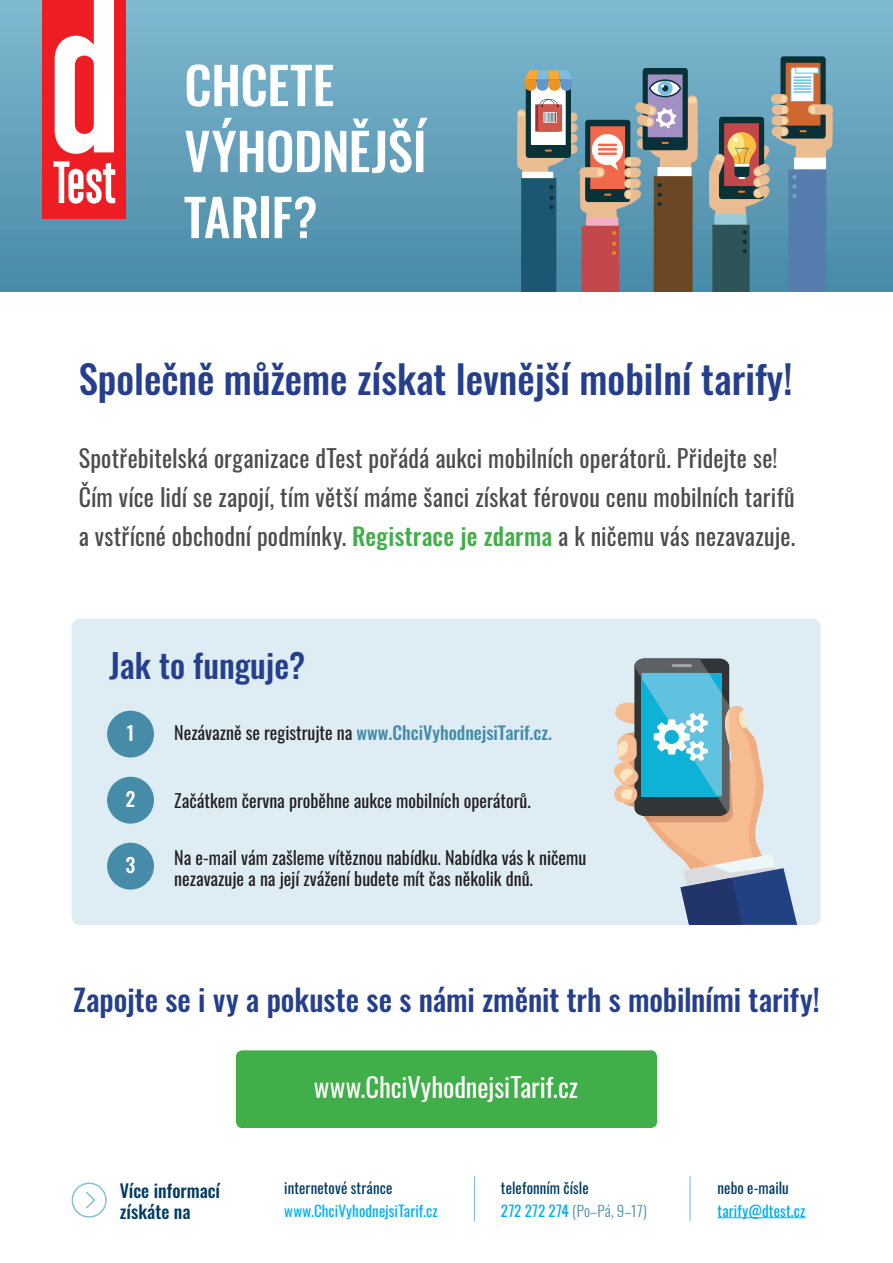
<style>
.page{position:relative;width:893px;height:1263px;background:#fff}
.page>*{position:absolute;margin:0;border:0;box-sizing:border-box;transform-origin:0 0}
.t1{font:500 51px/66px "Oswald";letter-spacing:-.01em;color:#fff}
.t2{font:500 39px "Oswald";color:#253f8e}
.t3{font:500 33.15px "Oswald";color:#253f8e}
.t4{font:500 30px "Oswald";color:#253f8e}
.t5{font:26.55px "Oswald";color:#fff}
.t6{font:24px/39px "Oswald";letter-spacing:.01em;color:#4b4c4d}
.t7{font:500 19.65px "Oswald";color:#fff}
.t8{font:18px/21.6px "Oswald";color:#231f20}
.t9{font:500 18px "Oswald";color:#468ba8}
.t10{font:500 18px/21.6px "Oswald";color:#003b63}
.t11{font:15px/22.5px "Oswald";letter-spacing:.01em;color:#003b63}
.t12{font:15px "Oswald";letter-spacing:.01em;color:#00aeef}
.s1{font-weight:500;color:#40ae49}
.s2{font-weight:400;color:#231f20}
.s3{color:#00aeef}
.s4{font-weight:300;color:#468ba8}
</style>
<div class="page">
<div style="left:72px;top:619px;width:749px;height:306px;background:#deedf4;border-radius:9px"></div>
<div style="left:0;top:0;width:893px;height:291px;background:linear-gradient(to bottom,#81b9d0,#488aa6)"></div>
<div style="left:521px;top:178px;width:35px;height:113px;background:#1b5772"></div>
<div style="left:712px;top:225px;width:38px;height:66px;background:#2f5458"></div>
<svg style="left:742px;top:240px;width:5px;height:13px"></svg>
<div style="left:582px;top:226px;width:37px;height:65px;background:#c2484c"></div>
<svg style="left:612px;top:242px;width:4px;height:13px"></svg>
<div style="left:780px;top:56px;width:46px;height:83px;background:#093138;border-radius:3px"></div>
<div style="left:786px;top:63px;width:34px;height:63px;background:#d16730"></div>
<div style="left:788px;top:169px;width:38px;height:122px;background:#557dad"></div>
<svg style="left:708px;top:67px;width:124px;height:167px"></svg>
<div style="left:643px;top:68px;width:45px;height:82px;background:#093138;border-radius:3px"></div>
<div style="left:654px;top:176px;width:39px;height:115px;background:#6b4724"></div>
<svg style="left:517px;top:70px;width:181px;height:165px"></svg>
<div style="left:43px;top:0;width:83px;height:218px;background:#ee1d23"></div>
<svg style="left:53px;top:161px;width:62px;height:43px"></svg>
<svg style="left:55px;top:0;width:59px;height:154px"></svg>
<div style="left:236px;top:1050px;width:421px;height:78px;background:#40ae49;border-radius:6px"></div>
<hr style="left:718px;top:1217px;width:87px;height:1px;background:#00aeef">
<hr style="left:474px;top:1176px;width:1px;height:45px;background:#86c0d6">
<hr style="left:689px;top:1176px;width:2px;height:45px;background:#86c0d6">
<div style="left:72px;top:1182px;width:35px;height:36px;border:2px solid #86c0d6;border-radius:50%"></div>
<svg style="left:86px;top:1192px;width:10px;height:17px"></svg>
<div style="left:107px;top:711px;width:47px;height:46px;background:#468ba8;border-radius:50%"></div>
<div style="left:107px;top:777px;width:47px;height:47px;background:#468ba8;border-radius:50%"></div>
<div style="left:107px;top:843px;width:47px;height:46px;background:#468ba8;border-radius:50%"></div>
<svg style="left:613px;top:658px;width:185px;height:267px"></svg>
<h1 class="t1" style="left:184px;top:50px;width:244px">CHCETE<br>VÝHODNĚJŠÍ<br>TARIF?</h1>
<h2 class="t2" style="left:79px;top:349px;width:715px">Společně můžeme získat levnější mobilní tarify!</h2>
<p class="t6" style="left:79px;top:438px;width:718px">Spotřebitelská organizace dTest pořádá aukci mobilních operátorů. Přidejte se!<br>Čím více lidí se zapojí, tím větší máme šanci získat férovou cenu mobilních tarifů a vstřícné obchodní podmínky. <span class="s1">Registrace je zdarma</span> a k ničemu vás nezavazuje.</p>
<h3 class="t3" style="left:109px;top:639px;width:198px">Jak to funguje?</h3>
<p class="t7" style="left:125px;top:717px;width:11px">1</p>
<p class="t7" style="left:125px;top:783px;width:11px">2</p>
<p class="t7" style="left:125px;top:849px;width:11px">3</p>
<p class="t9" style="left:174px;top:719px;width:379px"><span class="s2">Nezávazně se registrujte na</span> www.ChciVyhodnejsiTarif.cz.</p>
<p class="t8" style="left:174px;top:789px;width:358px">Začátkem června proběhne aukce mobilních operátorů.</p>
<p class="t8" style="left:174px;top:846px;width:414px">Na e-mail vám zašleme vítěznou nabídku. Nabídka vás k ničemu nezavazuje a na její zvážení budete mít čas několik dnů.</p>
<p class="t4" style="left:73px;top:976px;width:748px">Zapojte se i vy a pokuste se s námi změnit trh s mobilními tarify!</p>
<p class="t5" style="left:314px;top:1067px;width:266px">www.ChciVyhodnejsiTarif.cz</p>
<p class="t10" style="left:120px;top:1179px;width:102px">Více informací získáte na</p>
<p class="t11" style="left:284px;top:1176px;width:110px">internetové stránce</p>
<p class="t12" style="left:284px;top:1199px;width:155px">www.ChciVyhodnejsiTarif.cz</p>
<p class="t11" style="left:501px;top:1176px;width:148px">telefonním čísle<br><span class="s3">272 272 274</span> <span class="s4">(Po–Pá, 9–17)</span></p>
<p class="t11" style="left:718px;top:1176px;width:73px">nebo e-mailu</p>
<p class="t12" style="left:718px;top:1199px;width:89px">tarify@dtest.cz</p>
</div>
